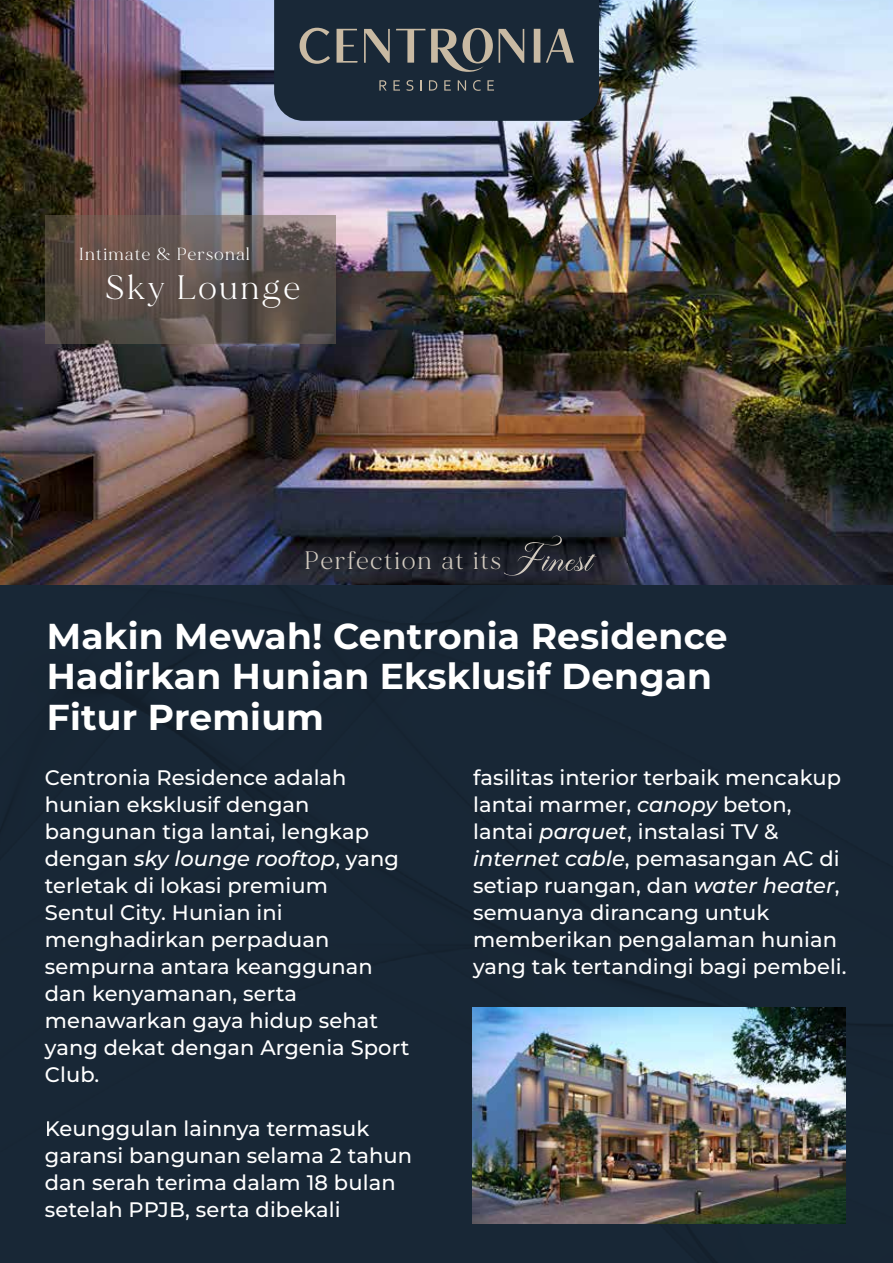
<style>
.page{position:relative;width:893px;height:1263px;background:#192837}
.page>*{position:absolute;margin:0;border:0;box-sizing:border-box;transform-origin:0 0}
.t1{font:700 36px/40.5px "Montserrat";letter-spacing:.005em;color:#fff}
.t2{font:33.75px "MADE Mirage";letter-spacing:.075em;color:#fff}
.t3{font:25.2px "MADE Mirage";letter-spacing:.075em;color:#d3cbc0}
.t4{font:500 21px/27px "Montserrat";letter-spacing:.005em;color:#fff}
.t5{font:17.4px "MADE Mirage";letter-spacing:.075em;color:#fff}
.s1{font-style:italic}
</style>
<div class="page">
<img style="left:0;top:0;width:893px;height:584px">
<svg style="left:45px;top:215px;width:290px;height:129px"></svg>
<svg style="left:504px;top:536px;width:92px;height:40px"></svg>
<svg style="left:274px;top:0;width:325px;height:121px"></svg>
<img style="left:472px;top:1008px;width:374px;height:216px">
<p class="t5" style="left:79px;top:244px;width:172px">Intimate &amp; Personal</p>
<h2 class="t2" style="left:106px;top:267px;width:196px">Sky Lounge</h2>
<p class="t3" style="left:305px;top:545px;width:198px">Perfection at its</p>
<h1 class="t1" style="left:47px;top:615px;width:682px">Makin Mewah! Centronia Residence<br>Hadirkan Hunian Eksklusif Dengan<br>Fitur Premium</h1>
<p class="t4" style="left:45px;top:763px;width:366px">Centronia Residence adalah hunian eksklusif dengan bangunan tiga lantai, lengkap dengan <span class="s1">sky lounge rooftop</span>, yang terletak di lokasi premium<br>Sentul City. Hunian ini menghadirkan perpaduan sempurna antara keanggunan dan kenyamanan, serta menawarkan gaya hidup sehat yang dekat dengan Argenia Sport<br>Club.</p>
<p class="t4" style="left:45px;top:1114px;width:369px">Keunggulan lainnya termasuk garansi bangunan selama 2 tahun dan serah terima dalam 18 bulan setelah PPJB, serta dibekali</p>
<p class="t4" style="left:473px;top:763px;width:375px">fasilitas interior terbaik mencakup lantai marmer, <span class="s1">canopy</span> beton, lantai <span class="s1">parquet</span>, instalasi TV &amp; <span class="s1">internet cable</span>, pemasangan AC di setiap ruangan, dan <span class="s1">water heater</span>, semuanya dirancang untuk memberikan pengalaman hunian yang tak tertandingi bagi pembeli.</p>
</div>
